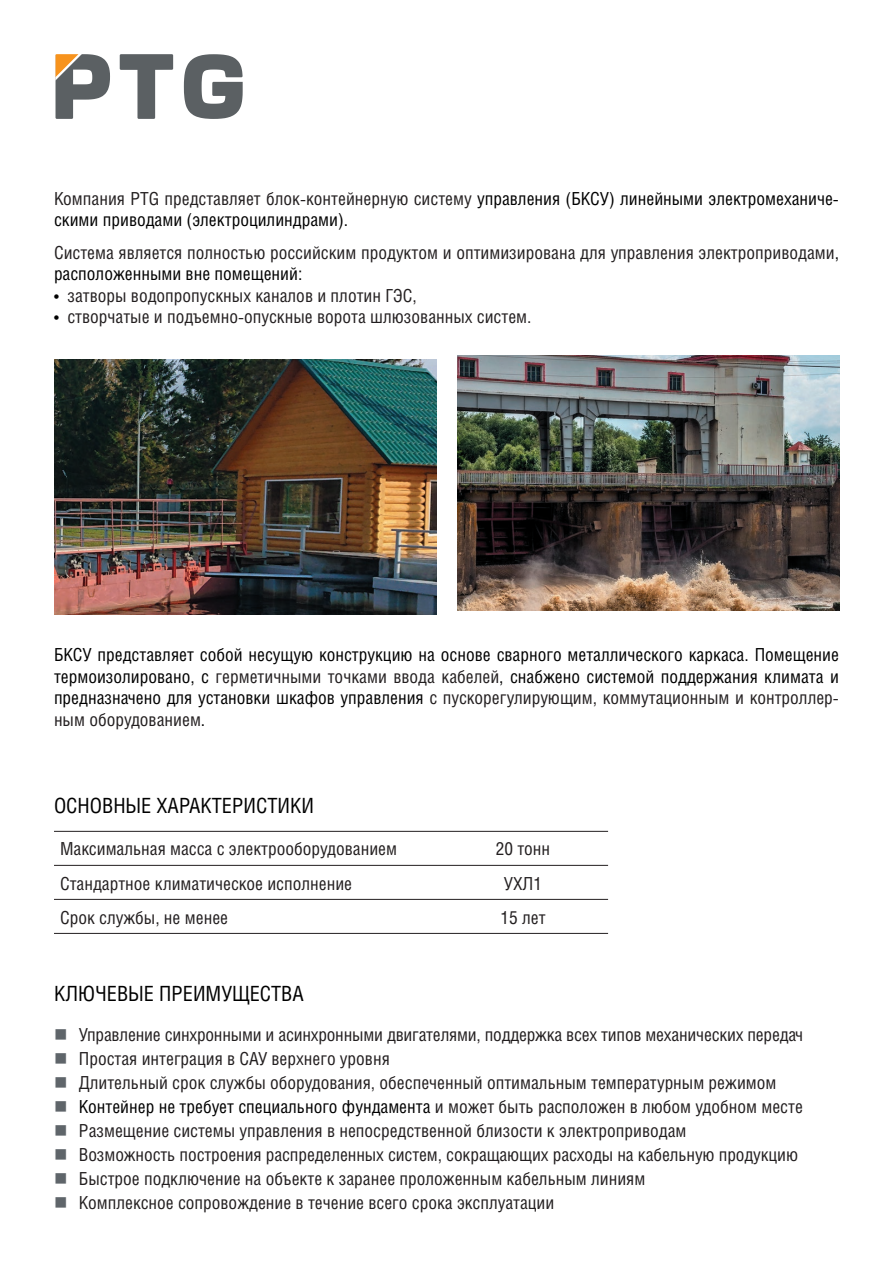
<style>
.page{position:relative;width:893px;height:1263px;background:#fff}
.page>*{position:absolute;margin:0;border:0;box-sizing:border-box;transform-origin:0 0}
.t1{font:21px "Helios Cond";color:#000}
.t2{font:18px/21.6px "Helios Cond";color:#231f20}
.t3{font:18px/21.6px "Helios Cond";color:#000}
.t4{font:18px "Wingdings";color:#5f656a}
.s1{color:#231f20}
.s2{color:#000}
</style>
<div class="page">
<img style="left:54px;top:360px;width:383px;height:255px">
<img style="left:457px;top:355px;width:383px;height:256px">
<svg style="left:54px;top:864px;width:554px;height:69px"></svg>
<hr style="left:54px;top:831px;width:384px;height:1px;background:#231f20">
<hr style="left:438px;top:831px;width:170px;height:1px;background:#231f20">
<hr style="left:54px;top:865px;width:384px;height:1px;background:#231f20">
<hr style="left:438px;top:865px;width:170px;height:1px;background:#231f20">
<hr style="left:54px;top:899px;width:384px;height:1px;background:#231f20">
<hr style="left:438px;top:899px;width:170px;height:1px;background:#231f20">
<hr style="left:54px;top:933px;width:384px;height:1px;background:#231f20">
<hr style="left:438px;top:933px;width:170px;height:1px;background:#231f20">
<svg style="left:120px;top:54px;width:53px;height:65px"></svg>
<svg style="left:184px;top:54px;width:59px;height:65px"></svg>
<svg style="left:55px;top:54px;width:55px;height:65px"></svg>
<p class="t3" style="left:54px;top:187px;width:786px"><span class="s1">Компания PTG представляет блок-контейнерную систему</span> управления (БКСУ) линейными электромеханиче&shy;скими приводами (электроцилиндрами).</p>
<p class="t2" style="left:54px;top:241px;width:786px">Система является полностью российским продуктом и оптимизирована для управления электроприводами<span class="s2">, расположенными вне помещений:</span></p>
<p class="t2" style="left:54px;top:284px;width:364px"><span class="s2">•</span> затворы водопропускных каналов и плотин ГЭС,</p>
<p class="t2" style="left:54px;top:306px;width:479px"><span class="s2">•</span> створчатые и подъемно-опускные ворота шлюзованных систем.</p>
<p class="t3" style="left:54px;top:643px;width:786px;text-align:justify">БКСУ представляет собой несущую конструкцию на основе сварного металлического каркаса. Помещение термоизолировано, с <span class="s1">герметичными точками ввода кабелей</span>, снабжено системой поддержания климата и предназначено для установки шкафов управления <span class="s1">с пускорегулирующим, коммутационным и контроллер&shy;ным оборудованием</span>.</p>
<p class="t1" style="left:54px;top:793px;width:262px">ОСНОВНЫЕ ХАРАКТЕРИСТИКИ</p>
<p class="t2" style="left:60px;top:838px;width:339px">Максимальная масса с электрооборудованием</p>
<p class="t2" style="left:496px;top:838px;width:56px">20 тонн</p>
<p class="t2" style="left:60px;top:872px;width:294px">Стандартное климатическое исполнение</p>
<p class="t2" style="left:504px;top:872px;width:40px">УХЛ1</p>
<p class="t2" style="left:60px;top:906px;width:170px">Срок службы, не менее</p>
<p class="t2" style="left:500px;top:906px;width:47px">15 лет</p>
<p class="t1" style="left:54px;top:981px;width:251px">КЛЮЧЕВЫЕ ПРЕИМУЩЕСТВА</p>
<p class="t4" style="left:54px;top:1025px;width:15px">■</p>
<p class="t4" style="left:54px;top:1049px;width:15px">■</p>
<p class="t4" style="left:54px;top:1073px;width:15px">■</p>
<p class="t4" style="left:54px;top:1097px;width:15px">■</p>
<p class="t4" style="left:54px;top:1121px;width:15px">■</p>
<p class="t4" style="left:54px;top:1145px;width:15px">■</p>
<p class="t4" style="left:54px;top:1169px;width:15px">■</p>
<p class="t4" style="left:54px;top:1193px;width:15px">■</p>
<p class="t2" style="left:79px;top:1023px;width:726px">Управление синхронными и асинхронными двигателями, поддержка всех типов механических передач</p>
<p class="t2" style="left:79px;top:1047px;width:312px">Простая интеграция в САУ верхнего уровня</p>
<p class="t2" style="left:79px;top:1071px;width:699px">Длительный срок службы оборудования, обеспеченный оптимальным температурным режимом</p>
<p class="t3" style="left:79px;top:1095px;width:725px">Контейнер не требует специального фундамента <span class="s1">и может быть расположен в любом удобном месте</span></p>
<p class="t2" style="left:79px;top:1119px;width:609px">Размещение системы управления в непосредственной близости к электроприводам</p>
<p class="t2" style="left:79px;top:1143px;width:721px">Возможность построения распределенных систем, сокращающих расходы на кабельную продукцию</p>
<p class="t2" style="left:79px;top:1167px;width:568px">Быстрое подключение на объекте к заранее проложенным кабельным линиям</p>
<p class="t2" style="left:79px;top:1191px;width:477px">Комплексное сопровождение в течение всего срока эксплуатации</p>
</div>
